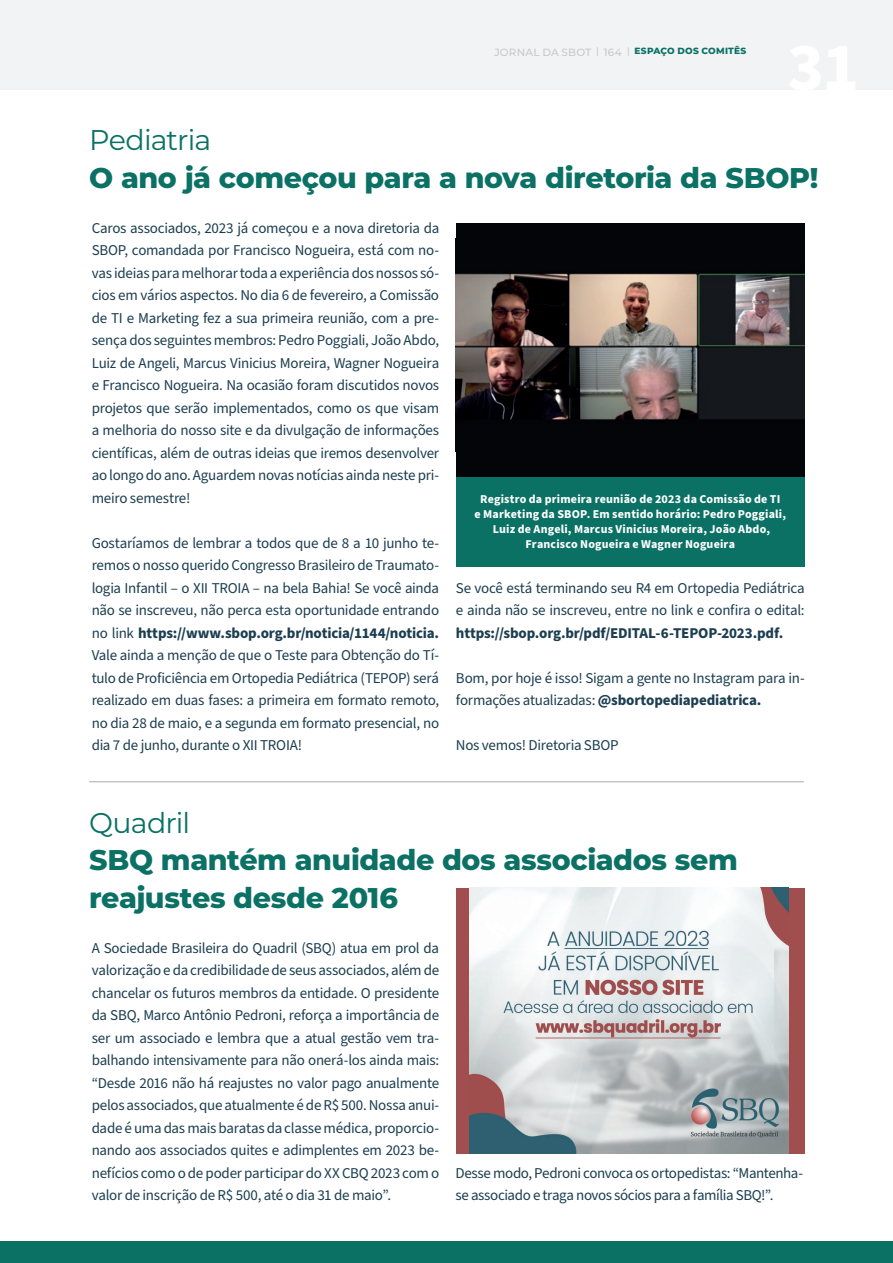
<style>
.page{position:relative;width:893px;height:1263px;background:#fff}
.page>*{position:absolute;margin:0;border:0;box-sizing:border-box;transform-origin:0 0}
.t1{font:800 28.5px/37.5px "Montserrat";letter-spacing:-.015em;color:#0a7164}
.t2{font:28.5px "Montserrat";letter-spacing:-.03em;color:#0a7164}
.t3{font:15px/22.5px "Source Sans Pro";letter-spacing:-.02em;color:#1c3e50;text-align:justify}
.t4{font:700 15px "Source Sans Pro";letter-spacing:-.01em;color:#1c3e50}
.t5{font:700 12px/15px "Source Sans Pro";letter-spacing:.015em;color:#fff;text-align:center}
.t6{font:800 9px "Montserrat";letter-spacing:.025em;color:#0a7164}
.s1{font-weight:500;font-size:10.5px;color:#c7c8ca}
.s2{font-weight:500;color:#c7c8ca}
.s3{font-weight:700}
</style>
<div class="page">
<div style="left:0;top:0;width:893px;height:90px;background:#f2f3f4"></div>
<div style="left:0;top:1242px;width:893px;height:21px;background:#0a7164"></div>
<hr style="left:89px;top:781px;width:715px;height:1px;background:#a8a9ad">
<div style="left:456px;top:223px;width:349px;height:286px;background:#030508"></div>
<img style="left:456px;top:273px;width:349px;height:147px">
<div style="left:456px;top:888px;width:349px;height:265px;background:#a04e4e"></div>
<img style="left:469px;top:888px;width:319px;height:265px">
<div style="left:456px;top:477px;width:349px;height:90px;background:#0a7164"></div>
<p class="t6" style="left:494px;top:44px;width:253px"><span class="s1">JORNAL DA SBOT</span> <span class="s2">|</span> <span class="s1">164</span> <span class="s2">|</span> ESPAÇO DOS COMITÊS</p>
<h1 class="t2" style="left:89px;top:120px;width:124px">Pediatria</h1>
<h1 class="t1" style="left:89px;top:157px;width:731px">O ano já começou para a nova diretoria da SBOP!</h1>
<p class="t3" style="left:92px;top:217px;width:349px">Caros associados, 2023 já começou e a nova diretoria da SBOP, comandada por Francisco Nogueira, está com no&shy;vas ideias para melhorar toda a experiência dos nossos só&shy;cios em vários aspectos. No dia 6 de fevereiro, a Comissão de TI e Marketing fez a sua primeira reunião, com a pre&shy;sença dos seguintes membros: Pedro Poggiali, João Abdo, Luiz de Angeli, Marcus Vinicius Moreira, Wagner Nogueira e Francisco Nogueira. Na ocasião foram discutidos novos projetos que serão implementados, como os que visam a melhoria do nosso site e da divulgação de informações científicas, além de outras ideias que iremos desenvolver ao longo do ano. Aguardem novas notícias ainda neste pri&shy;meiro semestre!</p>
<p class="t3" style="left:92px;top:532px;width:349px">Gostaríamos de lembrar a todos que de 8 a 10 junho te&shy;remos o nosso querido Congresso Brasileiro de Traumato&shy;logia Infantil – o XII TROIA – na bela Bahia! Se você ainda não se inscreveu, não perca esta oportunidade entrando no link <span class="s3">https://www.sbop.org.br/noticia/1144/noticia.<br></span>Vale ainda a menção de que o Teste para Obtenção do Tí&shy;tulo de Proficiência em Ortopedia Pediátrica (TEPOP) será realizado em duas fases: a primeira em formato remoto, no dia 28 de maio, e a segunda em formato presencial, no dia 7 de junho, durante o XII TROIA!</p>
<p class="t5" style="left:475px;top:491px;width:313px">Registro da primeira reunião de 2023 da Comissão de TI<br>e Marketing da SBOP. Em sentido horário: Pedro Poggiali, Luiz de Angeli, Marcus Vinicius Moreira, João Abdo, Francisco Nogueira e Wagner Nogueira</p>
<p class="t3" style="left:456px;top:577px;width:350px">Se você está terminando seu R4 em Ortopedia Pediátrica e ainda não se inscreveu, entre no link e confira o edital:</p>
<p class="t4" style="left:456px;top:622px;width:329px">https://sbop.org.br/pdf/EDITAL-6-TEPOP-2023.pdf.</p>
<p class="t3" style="left:456px;top:667px;width:350px">Bom, por hoje é isso! Sigam a gente no Instagram para in&shy;formações atualizadas: <span class="s3">@sbortopediapediatrica.</span></p>
<p class="t3" style="left:456px;top:734px;width:164px">Nos vemos! Diretoria SBOP</p>
<h1 class="t2" style="left:89px;top:803px;width:102px">Quadril</h1>
<h1 class="t1" style="left:89px;top:840px;width:650px">SBQ mantém anuidade dos associados sem reajustes desde 2016</h1>
<p class="t3" style="left:92px;top:937px;width:349px">A Sociedade Brasileira do Quadril (SBQ) atua em prol da valorização e da credibilidade de seus associados, além de chancelar os futuros membros da entidade. O presidente da SBQ, Marco Antônio Pedroni, reforça a importância de ser um associado e lembra que a atual gestão vem tra&shy;balhando intensivamente para não onerá-los ainda mais: “Desde 2016 não há reajustes no valor pago anualmente pelos associados, que atualmente é de R$ 500. Nossa anui&shy;dade é uma das mais baratas da classe médica, proporcio&shy;nando aos associados quites e adimplentes em 2023 be&shy;nefícios como o de poder participar do XX CBQ 2023 com o valor de inscrição de R$ 500, até o dia 31 de maio”.</p>
<p class="t3" style="left:455px;top:1162px;width:349px">Desse modo, Pedroni convoca os ortopedistas: “Mantenha&shy;se associado e traga novos sócios para a família SBQ!”.</p>
</div>
